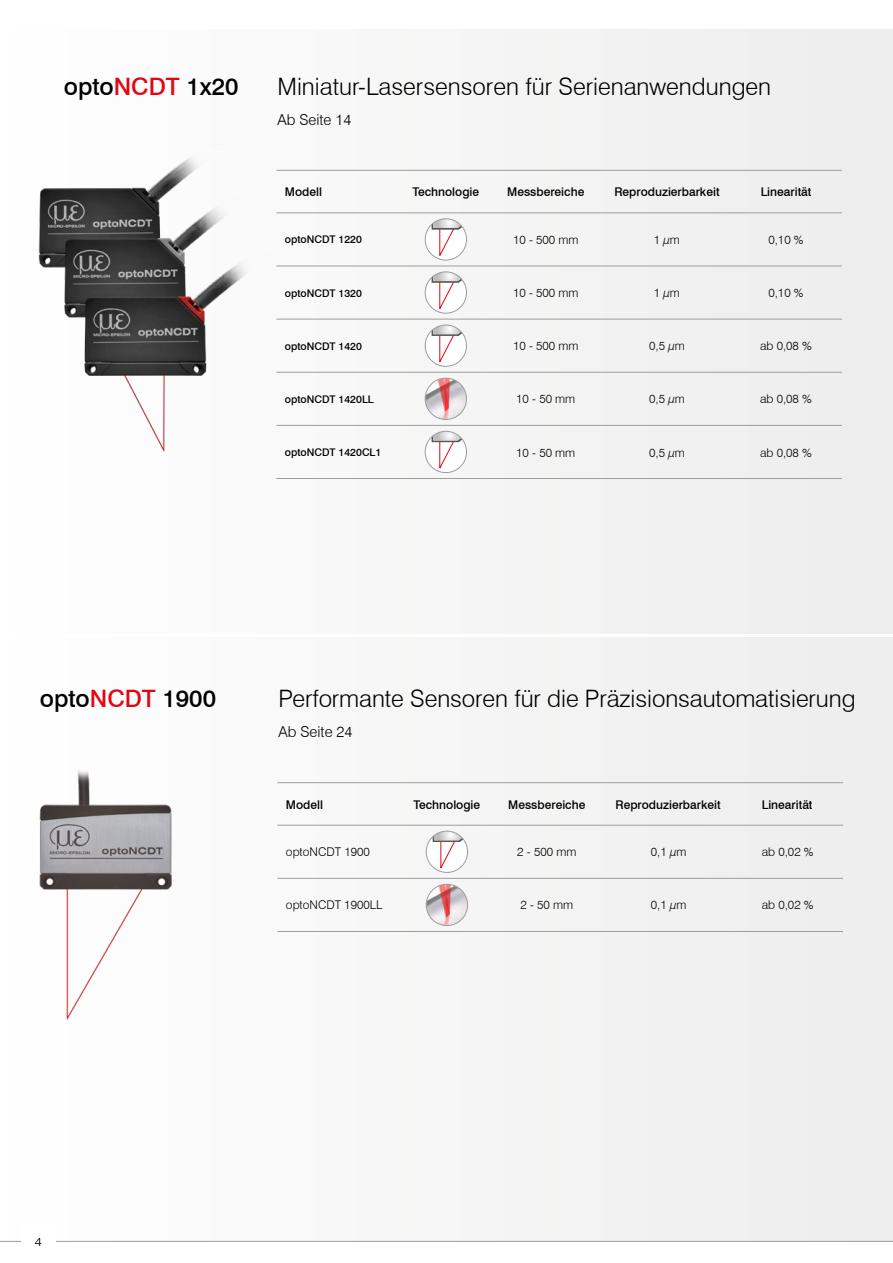
<style>
.page{position:relative;width:893px;height:1263px;background:#fff}
.page>*{position:absolute;margin:0;border:0;box-sizing:border-box;transform-origin:0 0}
.t1{font:300 24px "Swiss 721 BT";letter-spacing:-.005em;color:#000}
.t2{font:500 24px "Swiss 721 BT";color:#000}
.t3{font:300 15px "Swiss 721 BT";color:#000}
.t4{font:300 12px "Swiss 721 BT";color:#000}
.t5{font:500 12px "Swiss 721 BT";color:#000}
.t6{font:300 12px "Swiss 721 BT";color:#000;scale:1.18 1}
.t7{font:500 10.5px "Swiss 721 BT";color:#000}
.s1{color:#e30613}
</style>
<div class="page">
<div style="left:0;top:638px;width:893px;height:604px;background:#f5f5f5"></div>
<div style="left:0;top:30px;width:893px;height:604px;background:#f4f4f4"></div>
<hr style="left:0;top:1241px;width:893px;height:1px;background:#9d9d9c">
<div style="left:21px;top:1220px;width:34px;height:43px;background:#fff"></div>
<img style="left:38px;top:159px;width:288px;height:293px">
<hr style="left:276px;top:170px;width:128px;height:1px;background:#9d9d9c">
<hr style="left:404px;top:170px;width:81px;height:1px;background:#9d9d9c">
<hr style="left:485px;top:170px;width:119px;height:1px;background:#9d9d9c">
<hr style="left:604px;top:170px;width:123px;height:1px;background:#9d9d9c">
<hr style="left:727px;top:170px;width:115px;height:1px;background:#9d9d9c">
<hr style="left:276px;top:213px;width:128px;height:1px;background:#9d9d9c">
<hr style="left:404px;top:213px;width:81px;height:1px;background:#9d9d9c">
<hr style="left:485px;top:213px;width:119px;height:1px;background:#9d9d9c">
<hr style="left:604px;top:213px;width:123px;height:1px;background:#9d9d9c">
<hr style="left:727px;top:213px;width:115px;height:1px;background:#9d9d9c">
<hr style="left:276px;top:266px;width:128px;height:1px;background:#9d9d9c">
<hr style="left:404px;top:266px;width:81px;height:1px;background:#9d9d9c">
<hr style="left:485px;top:266px;width:119px;height:1px;background:#9d9d9c">
<hr style="left:604px;top:266px;width:123px;height:1px;background:#9d9d9c">
<hr style="left:727px;top:266px;width:115px;height:1px;background:#9d9d9c">
<hr style="left:276px;top:319px;width:128px;height:1px;background:#9d9d9c">
<hr style="left:404px;top:319px;width:81px;height:1px;background:#9d9d9c">
<hr style="left:485px;top:319px;width:119px;height:1px;background:#9d9d9c">
<hr style="left:604px;top:319px;width:123px;height:1px;background:#9d9d9c">
<hr style="left:727px;top:319px;width:115px;height:1px;background:#9d9d9c">
<hr style="left:276px;top:372px;width:128px;height:1px;background:#9d9d9c">
<hr style="left:404px;top:372px;width:81px;height:1px;background:#9d9d9c">
<hr style="left:485px;top:372px;width:119px;height:1px;background:#9d9d9c">
<hr style="left:604px;top:372px;width:123px;height:1px;background:#9d9d9c">
<hr style="left:727px;top:372px;width:115px;height:1px;background:#9d9d9c">
<hr style="left:276px;top:425px;width:128px;height:1px;background:#9d9d9c">
<hr style="left:404px;top:425px;width:81px;height:1px;background:#9d9d9c">
<hr style="left:485px;top:425px;width:119px;height:1px;background:#9d9d9c">
<hr style="left:604px;top:425px;width:123px;height:1px;background:#9d9d9c">
<hr style="left:727px;top:425px;width:115px;height:1px;background:#9d9d9c">
<hr style="left:276px;top:478px;width:128px;height:1px;background:#9d9d9c">
<hr style="left:404px;top:478px;width:81px;height:1px;background:#9d9d9c">
<hr style="left:485px;top:478px;width:119px;height:1px;background:#9d9d9c">
<hr style="left:604px;top:478px;width:123px;height:1px;background:#9d9d9c">
<hr style="left:727px;top:478px;width:115px;height:1px;background:#9d9d9c">
<div style="left:425px;top:219px;width:41px;height:41px;background:#fff;border-radius:50%"></div>
<svg style="left:431px;top:220px;width:35px;height:36px"></svg>
<div style="left:425px;top:218px;width:42px;height:42px;border:1px solid #9d9d9c;border-radius:50%"></div>
<div style="left:425px;top:272px;width:41px;height:41px;background:#fff;border-radius:50%"></div>
<svg style="left:431px;top:273px;width:35px;height:36px"></svg>
<div style="left:425px;top:271px;width:42px;height:43px;border:1px solid #9d9d9c;border-radius:50%"></div>
<div style="left:425px;top:325px;width:41px;height:41px;background:#fff;border-radius:50%"></div>
<svg style="left:431px;top:325px;width:35px;height:37px"></svg>
<div style="left:425px;top:325px;width:42px;height:42px;border:1px solid #9d9d9c;border-radius:50%"></div>
<img style="left:425px;top:378px;width:41px;height:41px;border-radius:21px">
<div style="left:425px;top:378px;width:42px;height:42px;border:1px solid #9d9d9c;border-radius:50%"></div>
<svg style="left:425px;top:431px;width:41px;height:42px"></svg>
<svg style="left:431px;top:431px;width:35px;height:37px"></svg>
<div style="left:425px;top:431px;width:42px;height:42px;border:1px solid #9d9d9c;border-radius:50%"></div>
<img style="left:39px;top:771px;width:133px;height:249px">
<hr style="left:277px;top:825px;width:128px;height:1px;background:#9d9d9c">
<hr style="left:405px;top:825px;width:81px;height:1px;background:#9d9d9c">
<hr style="left:486px;top:825px;width:119px;height:1px;background:#9d9d9c">
<hr style="left:605px;top:825px;width:123px;height:1px;background:#9d9d9c">
<hr style="left:728px;top:825px;width:115px;height:1px;background:#9d9d9c">
<hr style="left:277px;top:878px;width:128px;height:1px;background:#9d9d9c">
<hr style="left:405px;top:878px;width:81px;height:1px;background:#9d9d9c">
<hr style="left:486px;top:878px;width:119px;height:1px;background:#9d9d9c">
<hr style="left:605px;top:878px;width:123px;height:1px;background:#9d9d9c">
<hr style="left:728px;top:878px;width:115px;height:1px;background:#9d9d9c">
<hr style="left:277px;top:931px;width:128px;height:1px;background:#9d9d9c">
<hr style="left:405px;top:931px;width:81px;height:1px;background:#9d9d9c">
<hr style="left:486px;top:931px;width:119px;height:1px;background:#9d9d9c">
<hr style="left:605px;top:931px;width:123px;height:1px;background:#9d9d9c">
<hr style="left:728px;top:931px;width:115px;height:1px;background:#9d9d9c">
<hr style="left:277px;top:782px;width:128px;height:1px;background:#9d9d9c">
<hr style="left:405px;top:782px;width:81px;height:1px;background:#9d9d9c">
<hr style="left:486px;top:782px;width:119px;height:1px;background:#9d9d9c">
<hr style="left:605px;top:782px;width:123px;height:1px;background:#9d9d9c">
<hr style="left:728px;top:782px;width:115px;height:1px;background:#9d9d9c">
<div style="left:426px;top:831px;width:42px;height:41px;background:#fff;border-radius:50%"></div>
<svg style="left:432px;top:831px;width:36px;height:37px"></svg>
<div style="left:426px;top:831px;width:42px;height:42px;border:1px solid #9d9d9c;border-radius:50%"></div>
<img style="left:426px;top:884px;width:42px;height:41px;border-radius:21px">
<div style="left:426px;top:884px;width:42px;height:42px;border:1px solid #9d9d9c;border-radius:50%"></div>
<h1 class="t2" style="left:64px;top:72px;width:176px">opto<span class="s1">NCDT</span> 1x20</h1>
<h1 class="t1" style="left:277px;top:72px;width:495px">Miniatur-Lasersensoren für Serienanwendungen</h1>
<p class="t3" style="left:277px;top:110px;width:75px">Ab Seite 14</p>
<p class="t5" style="left:285px;top:185px;width:39px">Modell</p>
<p class="t5" style="left:413px;top:185px;width:68px">Technologie</p>
<p class="t5" style="left:507px;top:185px;width:79px">Messbereiche</p>
<p class="t5" style="left:614px;top:185px;width:107px">Reproduzierbarkeit</p>
<p class="t5" style="left:761px;top:185px;width:52px">Linearität</p>
<p class="t7" style="left:285px;top:233px;width:79px">optoNCDT 1220</p>
<p class="t4" style="left:513px;top:232px;width:67px">10 - 500 mm</p>
<p class="t4" style="left:654px;top:232px;width:27px">1 µm</p>
<p class="t4" style="left:768px;top:232px;width:37px">0,10 %</p>
<p class="t7" style="left:285px;top:286px;width:79px">optoNCDT 1320</p>
<p class="t4" style="left:513px;top:286px;width:67px">10 - 500 mm</p>
<p class="t4" style="left:654px;top:286px;width:27px">1 µm</p>
<p class="t4" style="left:768px;top:286px;width:37px">0,10 %</p>
<p class="t7" style="left:285px;top:340px;width:79px">optoNCDT 1420</p>
<p class="t4" style="left:513px;top:339px;width:67px">10 - 500 mm</p>
<p class="t4" style="left:649px;top:339px;width:37px">0,5 µm</p>
<p class="t4" style="left:760px;top:339px;width:53px">ab 0,08 %</p>
<p class="t7" style="left:285px;top:393px;width:90px">optoNCDT 1420LL</p>
<p class="t4" style="left:516px;top:392px;width:61px">10 - 50 mm</p>
<p class="t4" style="left:649px;top:392px;width:37px">0,5 µm</p>
<p class="t4" style="left:760px;top:392px;width:53px">ab 0,08 %</p>
<p class="t7" style="left:285px;top:446px;width:98px">optoNCDT 1420CL1</p>
<p class="t4" style="left:516px;top:445px;width:61px">10 - 50 mm</p>
<p class="t4" style="left:649px;top:445px;width:37px">0,5 µm</p>
<p class="t4" style="left:760px;top:445px;width:53px">ab 0,08 %</p>
<h1 class="t2" style="left:40px;top:684px;width:178px">opto<span class="s1">NCDT</span> 1900</h1>
<h1 class="t1" style="left:279px;top:684px;width:578px">Performante Sensoren für die Präzisionsautomatisierung</h1>
<p class="t3" style="left:279px;top:723px;width:75px">Ab Seite 24</p>
<p class="t5" style="left:286px;top:797px;width:39px">Modell</p>
<p class="t5" style="left:414px;top:797px;width:68px">Technologie</p>
<p class="t5" style="left:508px;top:797px;width:79px">Messbereiche</p>
<p class="t5" style="left:615px;top:797px;width:107px">Reproduzierbarkeit</p>
<p class="t5" style="left:762px;top:797px;width:52px">Linearität</p>
<p class="t4" style="left:286px;top:845px;width:85px">optoNCDT 1900</p>
<p class="t4" style="left:517px;top:845px;width:61px">2 - 500 mm</p>
<p class="t4" style="left:651px;top:845px;width:37px">0,1 μm</p>
<p class="t4" style="left:762px;top:845px;width:53px">ab 0,02 %</p>
<p class="t4" style="left:286px;top:898px;width:98px">optoNCDT 1900LL</p>
<p class="t4" style="left:520px;top:898px;width:54px">2 - 50 mm</p>
<p class="t4" style="left:651px;top:898px;width:37px">0,1 μm</p>
<p class="t4" style="left:762px;top:898px;width:53px">ab 0,02 %</p>
<p class="t6" style="left:35px;top:1235px;width:8px">4</p>
</div>
